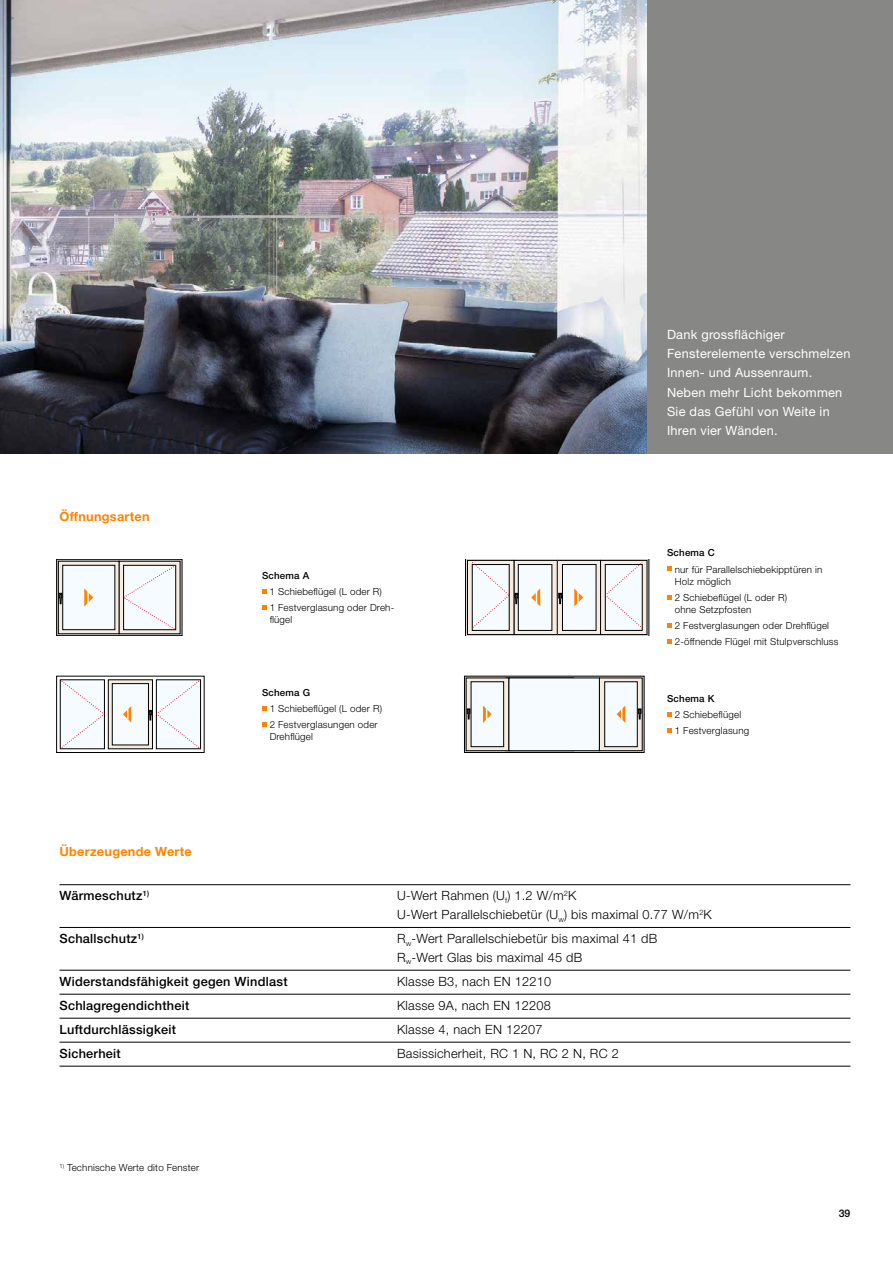
<style>
.page{position:relative;width:893px;height:1263px;background:#fff}
.page>*{position:absolute;margin:0;border:0;box-sizing:border-box;transform-origin:0 0}
.t1{font:300 12.75px/18.8px "Helvetica Neue LT Std";letter-spacing:.02em;color:#000}
.t2{font:12.75px/19.2px "Helvetica Neue LT Std";letter-spacing:.02em;color:#fff}
.t3{font:500 12.75px "Helvetica Neue LT Std";letter-spacing:.02em;color:#000}
.t4{font:700 12.75px "Helvetica Neue LT Std";letter-spacing:.02em;color:#ff8300}
.t5{font:500 10.5px "Helvetica Neue LT Std";color:#000}
.t6{font:300 9.75px/16.2px "Helvetica Neue LT Std";letter-spacing:.02em;color:#000}
.t7{font:500 9.75px "Helvetica Neue LT Std";letter-spacing:.02em;color:#000}
</style>
<div class="page">
<img style="left:0;top:0;width:648px;height:454px">
<div style="left:57px;top:559px;width:125px;height:77px;border:1px solid #000"></div>
<svg style="left:60px;top:563px;width:57px;height:69px"></svg>
<div style="left:119px;top:561px;width:61px;height:73px;background:#f6ece1"></div>
<div style="left:63px;top:565px;width:52px;height:65px;background:#f5fbfe"></div>
<div style="left:63px;top:565px;width:52px;height:65px;border:1px solid #000"></div>
<svg style="left:59px;top:593px;width:3px;height:11px"></svg>
<svg style="left:84px;top:588px;width:9px;height:18px"></svg>
<svg style="left:123px;top:564px;width:54px;height:67px;background:#e4e7e9"></svg>
<svg style="left:59px;top:679px;width:143px;height:71px"></svg>
<div style="left:57px;top:676px;width:147px;height:77px;border:1px solid #000"></div>
<div style="left:108px;top:680px;width:44px;height:69px;background:linear-gradient(to right,#f5ece1,#f5ece1)"></div>
<div style="left:108px;top:680px;width:45px;height:69px;border:1px solid #000"></div>
<div style="left:112px;top:684px;width:36px;height:61px;background:#f5fbfe"></div>
<div style="left:112px;top:683px;width:37px;height:62px;border:1px solid #000"></div>
<svg style="left:123px;top:706px;width:8px;height:16px"></svg>
<svg style="left:149px;top:679px;width:52px;height:70px"></svg>
<svg style="left:60px;top:679px;width:45px;height:70px"></svg>
<svg style="left:465px;top:559px;width:184px;height:77px"></svg>
<div style="left:648px;top:0;width:245px;height:454px;background:#878786"></div>
<div style="left:464px;top:676px;width:180px;height:77px;border:1px solid #000"></div>
<svg style="left:468px;top:680px;width:39px;height:69px"></svg>
<div style="left:466px;top:678px;width:43px;height:73px;border:1px solid #000"></div>
<div style="left:471px;top:682px;width:33px;height:65px;background:#f5fbfe"></div>
<div style="left:471px;top:682px;width:33px;height:65px;border:1px solid #000"></div>
<svg style="left:467px;top:709px;width:3px;height:10px"></svg>
<svg style="left:483px;top:705px;width:9px;height:18px"></svg>
<div style="left:509px;top:678px;width:90px;height:73px;background:#f5fbfe"></div>
<svg style="left:601px;top:680px;width:39px;height:69px"></svg>
<div style="left:599px;top:678px;width:43px;height:73px;border:1px solid #000"></div>
<div style="left:605px;top:682px;width:32px;height:65px;background:#f5fbfe"></div>
<svg style="left:638px;top:709px;width:3px;height:10px"></svg>
<svg style="left:617px;top:706px;width:8px;height:17px"></svg>
<hr style="left:60px;top:884px;width:790px;height:1px;background:#000">
<hr style="left:60px;top:927px;width:790px;height:1px;background:#000">
<hr style="left:60px;top:970px;width:790px;height:1px;background:#000">
<hr style="left:60px;top:994px;width:790px;height:1px;background:#000">
<hr style="left:60px;top:1018px;width:790px;height:1px;background:#000">
<hr style="left:60px;top:1042px;width:790px;height:1px;background:#000">
<hr style="left:60px;top:1066px;width:790px;height:1px;background:#000">
<svg style="left:262px;top:589px;width:5px;height:4px"></svg>
<svg style="left:262px;top:605px;width:5px;height:5px"></svg>
<svg style="left:262px;top:706px;width:5px;height:4px"></svg>
<svg style="left:262px;top:722px;width:5px;height:4px"></svg>
<svg style="left:667px;top:567px;width:5px;height:4px"></svg>
<svg style="left:667px;top:595px;width:5px;height:4px"></svg>
<svg style="left:667px;top:623px;width:5px;height:5px"></svg>
<svg style="left:667px;top:639px;width:5px;height:5px"></svg>
<svg style="left:667px;top:712px;width:5px;height:4px"></svg>
<svg style="left:667px;top:728px;width:5px;height:4px"></svg>
<h1 class="t4" style="left:60px;top:508px;width:92px">Öffnungsarten</h1>
<h1 class="t4" style="left:60px;top:843px;width:134px">Überzeugende Werte</h1>
<p class="t7" style="left:262px;top:569px;width:49px">Schema A</p>
<p class="t6" style="left:270px;top:583px;width:126px">1 Schiebeflügel (L oder R)<br>1 Festverglasung oder Dreh-</p>
<p class="t6" style="left:270px;top:611px;width:24px">flügel</p>
<p class="t7" style="left:262px;top:686px;width:50px">Schema G</p>
<p class="t6" style="left:270px;top:700px;width:114px">1 Schiebeflügel (L oder R)<br>2 Festverglasungen oder</p>
<p class="t6" style="left:270px;top:728px;width:45px">Drehflügel</p>
<h1 class="t2" style="left:667px;top:325px;width:185px">Dank grossflächiger<br>Fensterelemente verschmelzen<br>Innen- und Aussenraum.<br>Neben mehr Licht bekommen<br>Sie das Gefühl von Weite in<br>Ihren vier Wänden.</h1>
<p class="t7" style="left:667px;top:547px;width:49px">Schema C</p>
<p class="t6" style="left:675px;top:563px;width:149px;line-height:12px">nur für Parallelschiebekipptüren in<br>Holz möglich</p>
<p class="t6" style="left:675px;top:591px;width:114px;line-height:12px">2 Schiebeflügel (L oder R) ohne Setzpfosten</p>
<p class="t6" style="left:675px;top:617px;width:165px">2 Festverglasungen oder Drehflügel<br>2-öffnende Flügel mit Stulpverschluss</p>
<p class="t7" style="left:667px;top:692px;width:49px">Schema K</p>
<p class="t6" style="left:675px;top:706px;width:76px">2 Schiebeflügel<br>1 Festverglasung</p>
<h1 class="t3" style="left:60px;top:888px;width:91px">Wärmeschutz<sup>1)</sup></h1>
<h1 class="t1" style="left:397px;top:886px;width:316px">U-Wert Rahmen (U<sub>f</sub>) 1.2 W/m<sup>2</sup>K<br>U-Wert Parallelschiebetür (U<sub>w</sub>) bis maximal 0.77 W/m<sup>2</sup>K</h1>
<h1 class="t3" style="left:60px;top:931px;width:86px">Schallschutz<sup>1)</sup></h1>
<h1 class="t1" style="left:397px;top:929px;width:262px">R<sub>w</sub>-Wert Parallelschiebetür bis maximal 41 dB<br>R<sub>w</sub>-Wert Glas bis maximal 45 dB</h1>
<h1 class="t3" style="left:60px;top:973px;width:230px">Widerstandsfähigkeit gegen Windlast</h1>
<h1 class="t1" style="left:397px;top:971px;width:156px">Klasse B3, nach EN 12210</h1>
<h1 class="t3" style="left:60px;top:997px;width:131px">Schlagregendichtheit</h1>
<h1 class="t1" style="left:397px;top:995px;width:155px">Klasse 9A, nach EN 12208</h1>
<h1 class="t3" style="left:60px;top:1021px;width:118px">Luftdurchlässigkeit</h1>
<h1 class="t1" style="left:397px;top:1019px;width:147px">Klasse 4, nach EN 12207</h1>
<h1 class="t3" style="left:60px;top:1045px;width:63px">Sicherheit</h1>
<h1 class="t1" style="left:397px;top:1043px;width:223px">Basissicherheit, RC 1 N, RC 2 N, RC 2</h1>
<p class="t6" style="left:60px;top:1159px;width:141px"><sup>1)</sup> Technische Werte dito Fenster</p>
<p class="t5" style="left:839px;top:1207px;width:13px">39</p>
</div>
